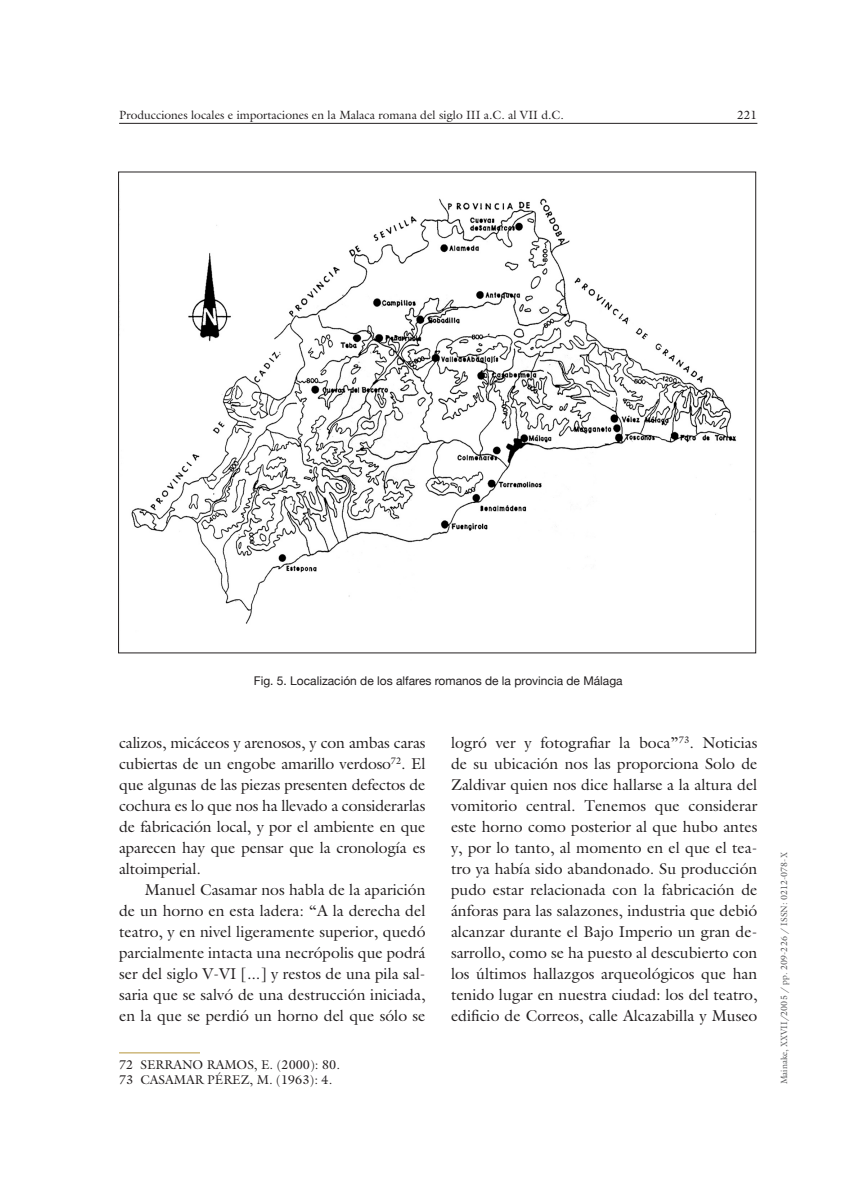
<style>
.page{position:relative;width:851px;height:1191px;background:#fff}
.page>*{position:absolute;margin:0;border:0;box-sizing:border-box;transform-origin:0 0}
.Texto_artículo{font:15.75px/21px "Galliard";color:#231f20;text-align:justify}
.Nota_al_pie{font:12.75px "Galliard";color:#231f20}
.t1{font:12px "Galliard";color:#231f20}
.Pie_de_foto{font:12px "Helvetica Neue";color:#231f20}
.t2{font:9px "Galliard";color:#57585a}
</style>
<div class="page">
<hr style="left:119px;top:123px;width:638px;height:1px;background:#231f20">
<img style="left:131px;top:198px;width:620px;height:426px">
<hr style="left:119px;top:1052px;width:81px;height:1px;background:#ccb576">
<p class="t1" style="left:119px;top:107px;width:446px">Producciones locales e importaciones en la Malaca romana del siglo III a.C. al VII d.C.</p>
<p class="t1" style="left:737px;top:107px;width:22px">221</p>
<p class="Pie_de_foto" style="left:254px;top:673px;width:370px">Fig. 5. Localización de los alfares romanos de la provincia de Málaga</p>
<p class="Texto_artículo" style="left:119px;top:731px;width:308px">calizos, micáceos y arenosos, y con ambas caras cubiertas de un engobe amarillo verdoso<sup>72</sup>. El que algunas de las piezas presenten defectos de cochura es lo que nos ha llevado a considerarlas de fabricación local, y por el ambiente en que aparecen hay que pensar que la cronología es altoimperial.</p>
<p class="Texto_artículo" style="left:119px;top:879px;width:308px;text-indent:26px">Manuel Casamar nos habla de la aparición de un horno en esta ladera: “A la derecha del teatro, y en nivel ligeramente superior, quedó parcialmente intacta una necrópolis que podrá ser del siglo V-VI [...] y restos de una pila sal&shy;saria que se salvó de una destrucción iniciada, en la que se perdió un horno del que sólo se</p>
<p class="Nota_al_pie" style="left:119px;top:1056px;width:222px">72 SERRANO RAMOS, E. (2000): 80.</p>
<p class="Nota_al_pie" style="left:119px;top:1071px;width:215px">73 CASAMAR PÉREZ, M. (1963): 4.</p>
<p class="Texto_artículo" style="left:451px;top:731px;width:308px">logró ver y fotografiar la boca”<sup>73</sup>. Noticias de su ubicación nos las proporciona Solo de Zaldivar quien nos dice hallarse a la altura del vomitorio central. Tenemos que considerar este horno como posterior al que hubo antes y, por lo tanto, al momento en el que el tea&shy;tro ya había sido abandonado. Su producción pudo estar relacionada con la fabricación de ánforas para las salazones, industria que debió alcanzar durante el Bajo Imperio un gran de&shy;sarrollo, como se ha puesto al descubierto con los últimos hallazgos arqueológicos que han tenido lugar en nuestra ciudad: los del teatro, edificio de Correos, calle Alcazabilla y Museo</p>
<p class="t2" style="left:778px;top:1084px;width:233px;rotate:-90deg">Mainake, XXVII/2005 / pp. 209-226 / ISSN: 0212-078-X</p>
</div>
